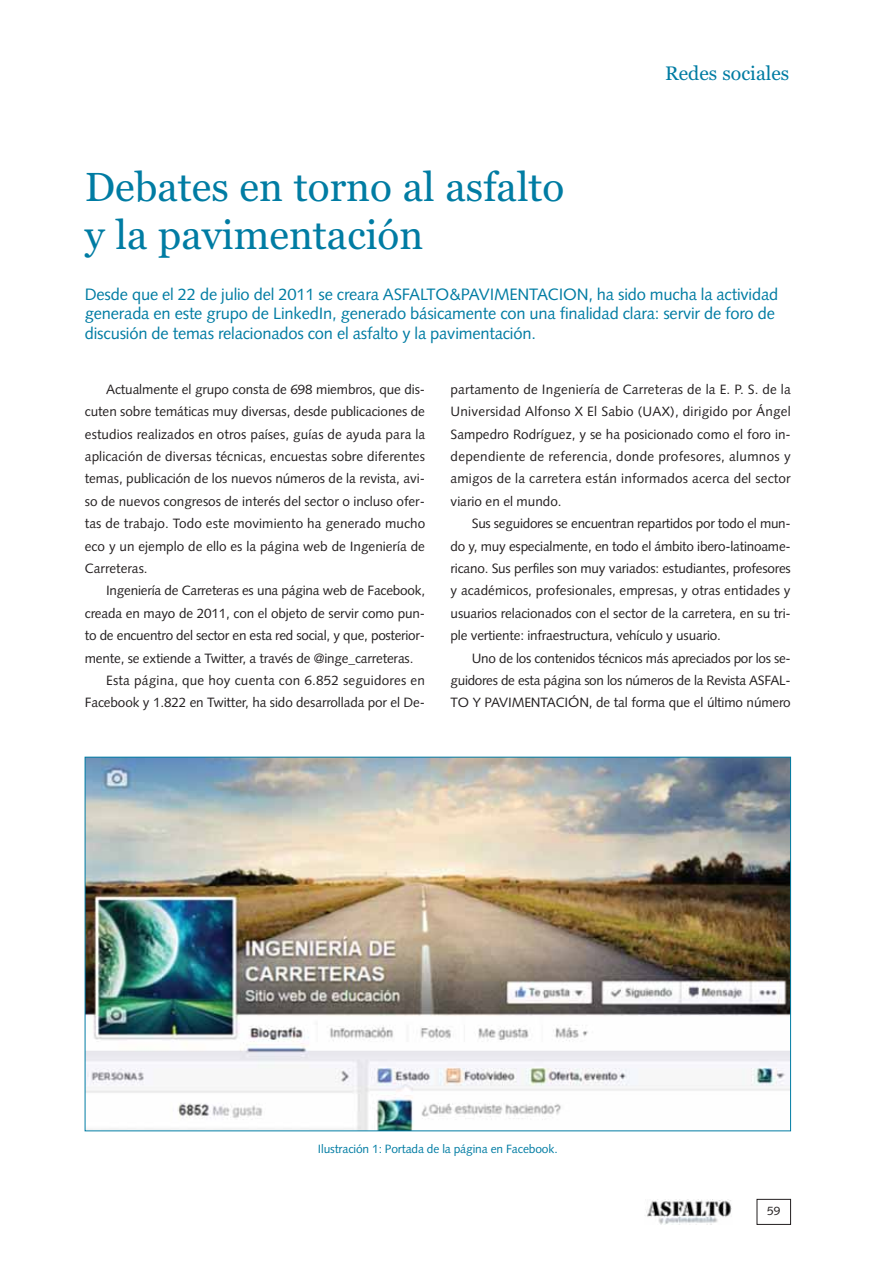
<style>
.page{position:relative;width:893px;height:1263px;background:#fff}
.page>*{position:absolute;margin:0;border:0;box-sizing:border-box;transform-origin:0 0}
.t1{font:40.5px/48.6px "Georgia";color:#007ca3}
.t2{font:19.5px "Georgia";color:#007ca3}
.t3{font:16.5px/19.8px "Syntax";letter-spacing:-.01em;color:#007ca3}
.t4{font:13.5px/22.4px "Syntax";letter-spacing:-.01em;color:#231f20;text-align:justify}
.t5{font:13.5px "Syntax";letter-spacing:.015em;color:#231f20}
.t6{font:12px "Syntax";letter-spacing:-.01em;color:#007ca3}
.t7{font:12px "Syntax";color:#231f20}
</style>
<div class="page">
<img style="left:646px;top:1200px;width:86px;height:24px">
<div style="left:757px;top:1199px;width:34px;height:26px;border:1px solid #231f20"></div>
<img style="left:87px;top:759px;width:702px;height:370px">
<h2 class="t2" style="left:665px;top:65px;width:126px">Redes sociales</h2>
<h1 class="t1" style="left:85px;top:166px;width:481px">Debates en torno al asfalto y la pavimentación</h1>
<p class="t3" style="left:85px;top:286px;width:695px">Desde que el 22 de julio del 2011 se creara ASFALTO&amp;PAVIMENTACION, ha sido mucha la actividad generada en este grupo de LinkedIn, generado básicamente con una finalidad clara: servir de foro de discusión de temas relacionados con el asfalto y la pavimentación.</p>
<p class="t4" style="left:85px;top:379px;width:342px;text-indent:21px">Actualmente el grupo consta de 698 miembros, que dis&shy;cuten sobre temáticas muy diversas, desde publicaciones de estudios realizados en otros países, guías de ayuda para la aplicación de diversas técnicas, encuestas sobre diferentes temas, publicación de los nuevos números de la revista, avi&shy;so de nuevos congresos de interés del sector o incluso ofer&shy;tas de trabajo. Todo este movimiento ha generado mucho eco y un ejemplo de ello es la página web de Ingeniería de Carreteras.</p>
<p class="t4" style="left:106px;top:581px;width:320px">Ingeniería de Carreteras es una página web de Facebook,</p>
<p class="t4" style="left:85px;top:603px;width:342px">creada en mayo de 2011, con el objeto de servir como pun-</p>
<p class="t4" style="left:85px;top:626px;width:342px">to de encuentro del sector en esta red social, y que, posterior-</p>
<p class="t4" style="left:85px;top:648px;width:330px">mente, se extiende a Twitter, a través de @inge_carreteras.</p>
<p class="t5" style="left:106px;top:675px;width:320px">Esta página, que hoy cuenta con 6.852 seguidores en</p>
<p class="t4" style="left:85px;top:693px;width:342px">Facebook y 1.822 en Twitter, ha sido desarrollada por el De-</p>
<p class="t4" style="left:450px;top:379px;width:342px">partamento de Ingeniería de Carreteras de la E. P. S. de la Universidad Alfonso X El Sabio (UAX), dirigido por Ángel Sampedro Rodríguez, y se ha posicionado como el foro in&shy;dependiente de referencia, donde profesores, alumnos y amigos de la carretera están informados acerca del sector viario en el mundo.</p>
<p class="t4" style="left:451px;top:514px;width:342px;text-indent:21px">Sus seguidores se encuentran repartidos por todo el mun&shy;do y, muy especialmente, en todo el ámbito ibero-latinoame&shy;ricano. Sus perfiles son muy variados: estudiantes, profesores y académicos, profesionales, empresas, y otras entidades y usuarios relacionados con el sector de la carretera, en su tri&shy;ple vertiente: infraestructura, vehículo y usuario.</p>
<p class="t4" style="left:451px;top:648px;width:342px;text-indent:21px">Uno de los contenidos técnicos más apreciados por los se&shy;guidores de esta página son los números de la Revista ASFAL-TO Y PAVIMENTACIÓN, de tal forma que el último número</p>
<p class="t6" style="left:318px;top:1144px;width:241px">Ilustración 1: Portada de la página en Facebook.</p>
<p class="t7" style="left:767px;top:1206px;width:15px">59</p>
</div>
